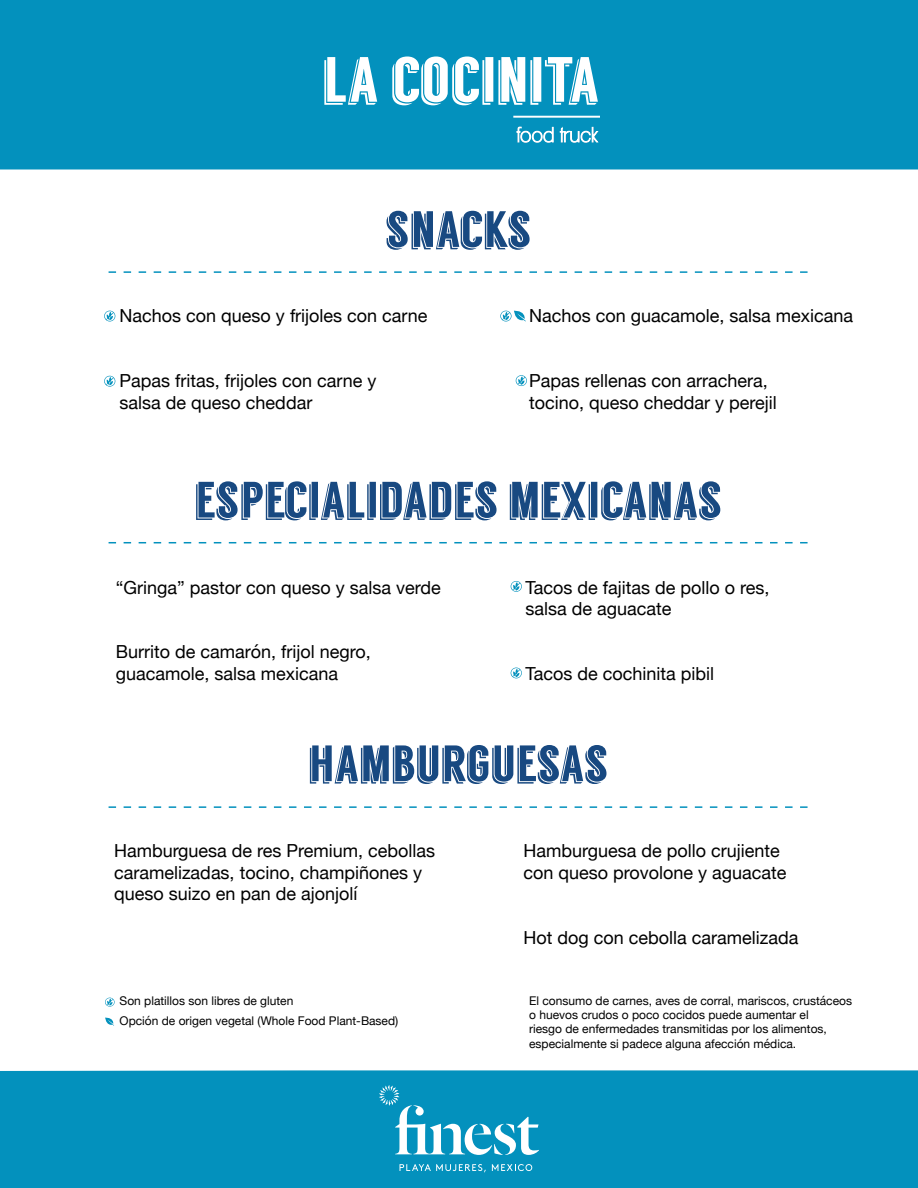
<style>
.page{position:relative;width:918px;height:1188px;background:#0391bd}
.page>*{position:absolute;margin:0;border:0;box-sizing:border-box;transform-origin:0 0}
.t1{font:51px "Langdon";color:#184981}
.t2{font:18px/21.6px "Helvetica Neue";color:#000}
.t3{font:12px/14.4px "Helvetica Neue";color:#000}
</style>
<div class="page">
<div style="left:0;top:170px;width:918px;height:901px;background:#fff"></div>
<svg style="left:516px;top:126px;width:83px;height:17px"></svg>
<svg style="left:324px;top:56px;width:274px;height:49px"></svg>
<hr style="left:513px;top:116px;width:87px;height:2px;background:#fff">
<svg style="left:109px;top:271px;width:699px;height:2px"></svg>
<svg style="left:109px;top:542px;width:699px;height:1px"></svg>
<svg style="left:109px;top:806px;width:699px;height:2px"></svg>
<svg style="left:104px;top:311px;width:11px;height:10px"></svg>
<svg style="left:104px;top:376px;width:11px;height:11px"></svg>
<svg style="left:500px;top:311px;width:26px;height:10px"></svg>
<svg style="left:516px;top:375px;width:11px;height:11px"></svg>
<svg style="left:511px;top:581px;width:11px;height:11px"></svg>
<svg style="left:511px;top:668px;width:11px;height:10px"></svg>
<svg style="left:105px;top:1018px;width:9px;height:8px"></svg>
<svg style="left:105px;top:998px;width:10px;height:9px"></svg>
<svg style="left:379px;top:1085px;width:160px;height:70px"></svg>
<svg style="left:400px;top:1164px;width:86px;height:8px"></svg>
<svg style="left:492px;top:1164px;width:40px;height:7px"></svg>
<h1 class="t1" style="left:385px;top:199px;width:148px">SNACKS</h1>
<p class="t2" style="left:120px;top:306px;width:310px">Nachos con queso y frijoles con carne</p>
<p class="t2" style="left:120px;top:371px;width:258px">Papas fritas, frijoles con carne y salsa de queso cheddar</p>
<p class="t2" style="left:529px;top:306px;width:326px">Nachos con guacamole, salsa mexicana</p>
<p class="t2" style="left:529px;top:371px;width:249px">Papas rellenas con arrachera, tocino, queso cheddar y perejil</p>
<h1 class="t1" style="left:194px;top:470px;width:530px">ESPECIALIDADES MEXICANAS</h1>
<p class="t2" style="left:116px;top:577px;width:327px">“Gringa” pastor con queso y salsa verde</p>
<p class="t2" style="left:116px;top:642px;width:257px">Burrito de camarón, frijol negro, guacamole, salsa mexicana</p>
<p class="t2" style="left:525px;top:577px;width:246px">Tacos de fajitas de pollo o res, salsa de aguacate</p>
<p class="t2" style="left:525px;top:664px;width:190px">Tacos de cochinita pibil</p>
<h1 class="t1" style="left:308px;top:734px;width:302px">HAMBURGUESAS</h1>
<p class="t2" style="left:114px;top:841px;width:323px">Hamburguesa de res Premium, cebollas caramelizadas, tocino, champiñones y queso suizo en pan de ajonjolí</p>
<p class="t3" style="left:120px;top:991px;width:280px;line-height:20.4px">Son platillos son libres de gluten<br>Opción de origen vegetal (Whole Food Plant-Based)</p>
<p class="t2" style="left:524px;top:841px;width:265px">Hamburguesa de pollo crujiente con queso provolone y aguacate</p>
<p class="t2" style="left:524px;top:927px;width:277px">Hot dog con cebolla caramelizada</p>
<p class="t3" style="left:529px;top:994px;width:324px">El consumo de carnes, aves de corral, mariscos, crustáceos o huevos crudos o poco cocidos puede aumentar el<br>riesgo de enfermedades transmitidas por los alimentos, especialmente si padece alguna afección médica.</p>
</div>
